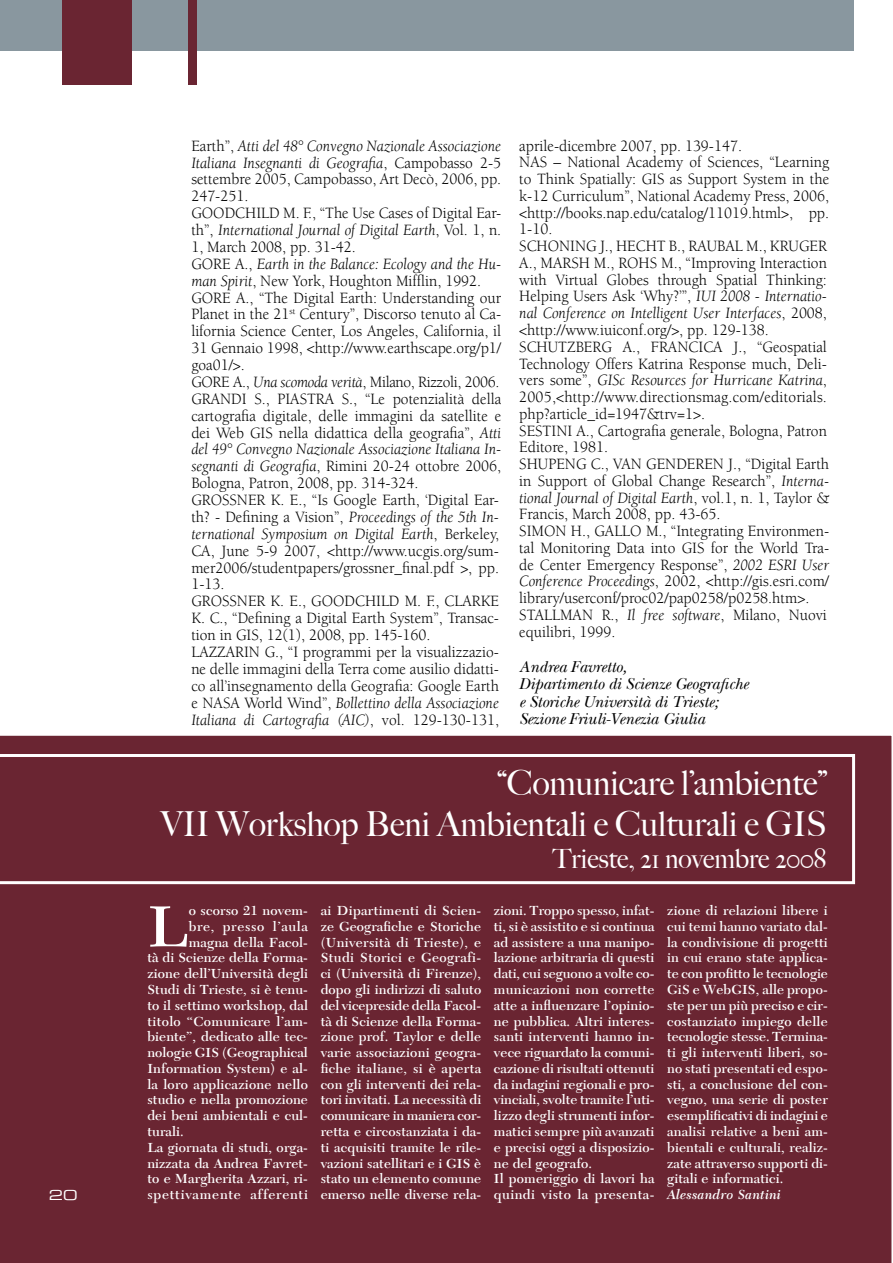
<style>
.page{position:relative;width:893px;height:1263px;background:#fff}
.page>*{position:absolute;margin:0;border:0;box-sizing:border-box;transform-origin:0 0}
.t1{font:600 60.3px "New Caledonia";color:#fff}
.t2{font:500 34.5px/41.4px "Big Caslon";color:#fff;text-align:right;scale:.96 1}
.t3{font:500 27px "Big Caslon";color:#fff;scale:.96 1}
.t4{font:italic 16.5px/17.5px "New Baskerville";color:#000}
.t5{font:16.2px/17px "Berkeley";color:#000;scale:.95 1}
.t6{font:600 13.8px/15.8px "New Caledonia";letter-spacing:.01em;color:#fff;text-align:justify}
.t7{font:600 13.8px "New Caledonia";letter-spacing:.03em;color:#fff}
.t8{font:600 13.8px "New Caledonia";letter-spacing:.055em;color:#fff}
.t9{font:italic 600 13.8px "New Caledonia";letter-spacing:.01em;color:#fff}
.t10{font:600 13.8px "New Caledonia";letter-spacing:.05em;color:#fff}
.t11{font:13.5px "Eurostile Extended Two";color:#fff;scale:1.11 1}
.s1{font-style:italic}
</style>
<div class="page">
<div style="left:0;top:0;width:853px;height:51px;background:#89979f"></div>
<div style="left:62px;top:0;width:70px;height:85px;background:#6a2532"></div>
<div style="left:188px;top:0;width:8px;height:85px;background:#6a2532"></div>
<div style="left:0;top:735px;width:892px;height:528px;background:#6a2532"></div>
<div style="left:0;top:754px;width:855px;height:130px;background:#6a2532"></div>
<p class="t5" style="left:191px;top:137px;width:328px">Earth”, <span class="s1">Atti del 48° Convegno Nazionale Associazione Italiana Insegnanti di Geografia</span>, Campobasso 2-5 settembre 2005, Campobasso, Art Decò, 2006, pp.<br>247-251.<br>GOODCHILD M. F., “The Use Cases of Digital Ear&shy;th”, <span class="s1">International Journal of Digital Earth</span>, Vol. 1, n.<br>1, March 2008, pp. 31-42.<br>GORE A., <span class="s1">Earth in the Balance: Ecology and the Hu&shy;man Spirit</span>, New York, Houghton Mifflin, 1992.<br>GORE A., “The Digital Earth: Understanding our Planet in the 21<sup>st</sup> Century”, Discorso tenuto al Ca&shy;lifornia Science Center, Los Angeles, California, il 31 Gennaio 1998, &lt;http://www.earthscape.org/p1/ goa01/&gt;.<br>GORE A., <span class="s1">Una scomoda verità</span>, Milano, Rizzoli, 2006.<br>GRANDI S., PIASTRA S., “Le potenzialità della cartografia digitale, delle immagini da satellite e dei Web GIS nella didattica della geografia”, <span class="s1">Atti del 49° Convegno Nazionale Associazione Italiana In&shy;segnanti di Geografia</span>, Rimini 20-24 ottobre 2006, Bologna, Patron, 2008, pp. 314-324.<br>GROSSNER K. E., “Is Google Earth, ‘Digital Ear&shy;th? - Defining a Vision”, <span class="s1">Proceedings of the 5th In&shy;ternational Symposium on Digital Earth</span>, Berkeley, CA, June 5-9 2007, &lt;http://www.ucgis.org/sum&shy;mer2006/studentpapers/grossner_final.pdf &gt;, pp.<br>1-13.<br>GROSSNER K. E., GOODCHILD M. F., CLARKE K. C., “Defining a Digital Earth System”, Transac&shy;tion in GIS, 12(1), 2008, pp. 145-160.<br>LAZZARIN G., “I programmi per la visualizzazio&shy;ne delle immagini della Terra come ausilio didatti&shy;co all’insegnamento della Geografia: Google Earth e NASA World Wind”, <span class="s1">Bollettino della Associazione Italiana di Cartografia (AIC)</span>, vol. 129-130-131,</p>
<p class="t5" style="left:519px;top:137px;width:328px">aprile-dicembre 2007, pp. 139-147.<br>NAS – National Academy of Sciences, “Learning to Think Spatially: GIS as Support System in the k-12 Curriculum”, National Academy Press, 2006, &lt;http://books.nap.edu/catalog/11019.html&gt;, pp.<br>1-10.<br>SCHONING J., HECHT B., RAUBAL M., KRUGER A., MARSH M., ROHS M., “Improving Interaction with Virtual Globes through Spatial Thinking:<br>Helping Users Ask ‘Why?’”, <span class="s1">IUI 2008 - Internatio&shy;nal Conference on Intelligent User Interfaces</span>, 2008, &lt;http://www.iuiconf.org/&gt;, pp. 129-138.<br>SCHUTZBERG A., FRANCICA J., “Geospatial Technology Offers Katrina Response much, Deli&shy;vers some”, <span class="s1">GISc Resources for Hurricane Katrina</span>, 2005,&lt;http://www.directionsmag.com/editorials. php?article_id=1947&amp;trv=1&gt;.<br>SESTINI A., Cartografia generale, Bologna, Patron Editore, 1981.<br>SHUPENG C., VAN GENDEREN J., “Digital Earth in Support of Global Change Research”, <span class="s1">Interna&shy;tional Journal of Digital Earth</span>, vol.1, n. 1, Taylor &amp; Francis, March 2008, pp. 43-65.<br>SIMON H., GALLO M., “Integrating Environmen&shy;tal Monitoring Data into GIS for the World Tra&shy;de Center Emergency Response”, <span class="s1">2002 ESRI User Conference Proceedings</span>, 2002, &lt;http://gis.esri.com/ library/userconf/proc02/pap0258/p0258.htm&gt;.<br>STALLMAN R., <span class="s1">Il free software</span>, Milano, Nuovi equilibri, 1999.</p>
<p class="t4" style="left:519px;top:658px;width:231px">Andrea Favretto,<br>Dipartimento di Scienze Geografiche e Storiche Università di Trieste;<br>Sezione Friuli-Venezia Giulia</p>
<h2 class="t2" style="left:161px;top:762px;width:695px">“Comunicare l’ambiente”<br>VII Workshop Beni Ambientali e Culturali e GIS</h2>
<h3 class="t3" style="left:552px;top:843px;width:287px">Trieste, 21 novembre 2008</h3>
<h1 class="t1" style="left:147px;top:891px;width:42px">L</h1>
<p class="t6" style="left:189px;top:903px;width:121px">o scorso 21 novem-</p>
<p class="t6" style="left:321px;top:903px;width:162px">ai Dipartimenti di Scien&shy;ze Geografiche e Storiche (Università di Trieste), e Studi Storici e Geografi&shy;ci (Università di Firenze), dopo gli indirizzi di saluto del vicepreside della Facol&shy;tà di Scienze della Forma&shy;zione prof. Taylor e delle varie associazioni geogra&shy;fiche italiane, si è aperta con gli interventi dei rela&shy;tori invitati. La necessità di comunicare in maniera cor&shy;retta e circostanziata i da&shy;ti acquisiti tramite le rile&shy;vazioni satellitari e i GIS è stato un elemento comune emerso nelle diverse rela-</p>
<p class="t6" style="left:494px;top:903px;width:162px;text-align:left">zioni. Troppo spesso, infat&shy;ti, si è assistito e si continua ad assistere a una manipo&shy;lazione arbitraria di questi dati, cui seguono a volte co&shy;municazioni non corrette atte a influenzare l’opinio&shy;ne pubblica. Altri interes&shy;santi interventi hanno in&shy;vece riguardato la comuni&shy;cazione di risultati ottenuti da indagini regionali e pro&shy;vinciali, svolte tramite l’uti&shy;lizzo degli strumenti infor&shy;matici sempre più avanzati e precisi oggi a disposizio&shy;ne del geografo.<br>Il pomeriggio di lavori ha quindi visto la presenta-</p>
<p class="t6" style="left:667px;top:903px;width:162px">zione di relazioni libere i cui temi hanno variato dal&shy;la condivisione di progetti in cui erano state applica&shy;te con profitto le tecnologie GiS e WebGIS, alle propo&shy;ste per un più preciso e cir&shy;costanziato impiego delle tecnologie stesse. Termina&shy;ti gli interventi liberi, so&shy;no stati presentati ed espo&shy;sti, a conclusione del con&shy;vegno, una serie di poster esemplificativi di indagini e analisi relative a beni am&shy;bientali e culturali, realiz&shy;zate attraverso supporti di&shy;gitali e informatici.</p>
<p class="t10" style="left:189px;top:918px;width:121px">bre, presso l’aula</p>
<p class="t6" style="left:189px;top:934px;width:121px">magna della Facol-</p>
<p class="t6" style="left:147px;top:950px;width:162px">tà di Scienze della Forma-</p>
<p class="t6" style="left:147px;top:966px;width:162px">zione dell’Università degli</p>
<p class="t6" style="left:147px;top:982px;width:162px">Studi di Trieste, si è tenu-</p>
<p class="t6" style="left:147px;top:997px;width:162px">to il settimo workshop, dal</p>
<p class="t7" style="left:147px;top:1013px;width:162px">titolo “Comunicare l’am-</p>
<p class="t6" style="left:147px;top:1029px;width:162px">biente”, dedicato alle tec-</p>
<p class="t6" style="left:147px;top:1045px;width:162px">nologie GIS (Geographical</p>
<p class="t6" style="left:147px;top:1061px;width:162px">Information System) e al-</p>
<p class="t6" style="left:147px;top:1076px;width:162px">la loro applicazione nello</p>
<p class="t6" style="left:147px;top:1092px;width:162px">studio e nella promozione</p>
<p class="t6" style="left:147px;top:1108px;width:162px">dei beni ambientali e cul-</p>
<p class="t6" style="left:147px;top:1124px;width:38px">turali.</p>
<p class="t6" style="left:147px;top:1140px;width:162px">La giornata di studi, orga-</p>
<p class="t6" style="left:147px;top:1155px;width:162px">nizzata da Andrea Favret-</p>
<p class="t6" style="left:147px;top:1171px;width:162px">to e Margherita Azzari, ri-</p>
<p class="t8" style="left:147px;top:1186px;width:162px">spettivamente afferenti</p>
<p class="t11" style="left:49px;top:1185px;width:28px">20</p>
<p class="t9" style="left:667px;top:1186px;width:115px">Alessandro Santini</p>
</div>
